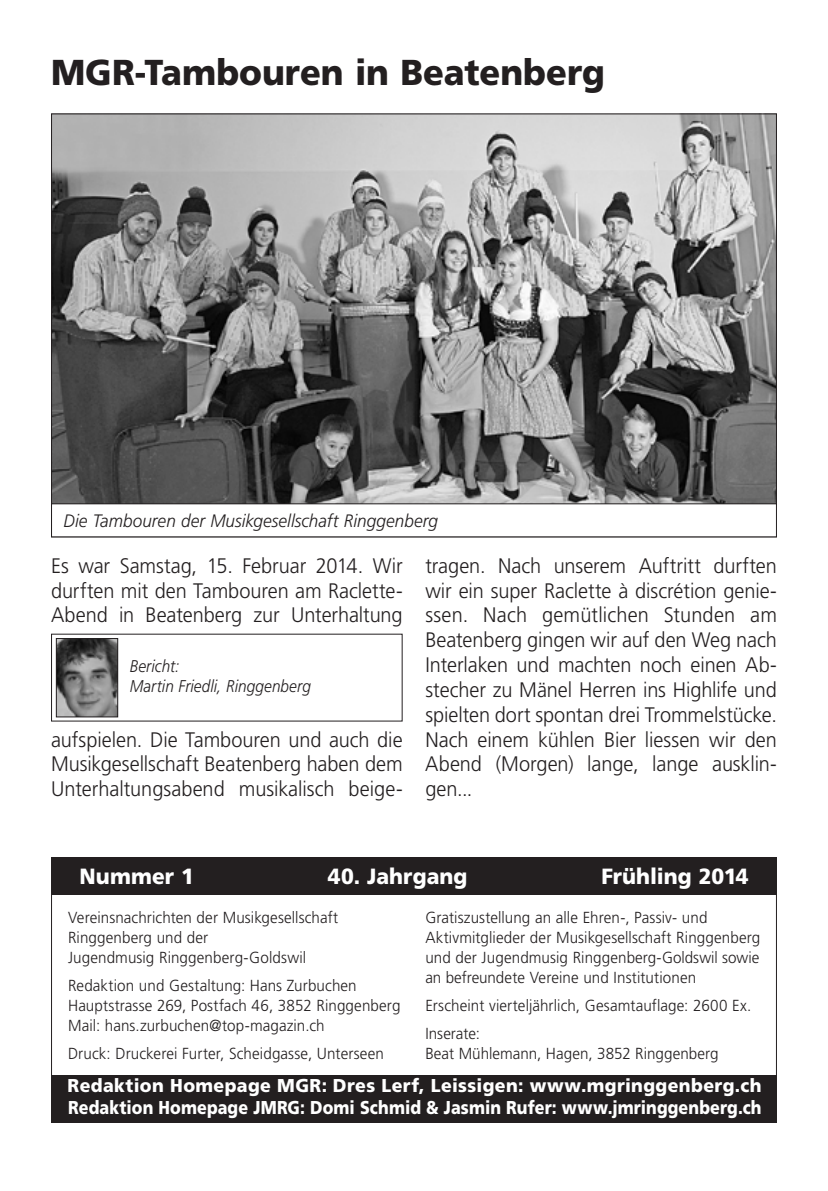
<style>
.page{position:relative;width:828px;height:1191px;background:#fff}
.page>*{position:absolute;margin:0;border:0;box-sizing:border-box;transform-origin:0 0}
.t1{font:900 36px "Frutiger";color:#231f20;scale:.95 1}
.t2{font:900 22px "Frutiger";letter-spacing:.005em;color:#fff;scale:.95 1}
.t3{font:300 21px/24.8px "Frutiger";letter-spacing:-.005em;color:#231f20;text-align:justify;scale:.95 1}
.t4{font:900 18.6px/22px "Frutiger";letter-spacing:.015em;color:#fff;scale:.95 1}
.t5{font:italic 300 18px "Frutiger";letter-spacing:.005em;color:#231f20;scale:.95 1}
.t6{font:italic 300 17px/20px "Frutiger";letter-spacing:.005em;color:#231f20;scale:.9 1}
.t7{font:300 16px/20px "Frutiger";letter-spacing:.005em;color:#231f20;scale:.95 1}
</style>
<div class="page">
<img style="left:53px;top:115px;width:722px;height:388px">
<div style="left:51px;top:503px;width:726px;height:34px;border:1px solid #231f20"></div>
<img style="left:58px;top:640px;width:58px;height:75px">
<div style="left:56px;top:638px;width:62px;height:79px;border:1px solid #231f20"></div>
<div style="left:51px;top:857px;width:726px;height:38px;background:#231f20"></div>
<div style="left:51px;top:1075px;width:726px;height:48px;background:#231f20"></div>
<h1 class="t1" style="left:51px;top:51px;width:585px">MGR-Tambouren in Beatenberg</h1>
<p class="t5" style="left:63px;top:510px;width:396px">Die Tambouren der Musikgesellschaft Ringgenberg</p>
<p class="t3" style="left:51px;top:553px;width:372px">Es war Samstag, 15. Februar 2014. Wir durften mit den Tambouren am Raclette-Abend in Beatenberg zur Unterhaltung</p>
<p class="t3" style="left:425px;top:553px;width:372px;text-align:left">tragen. Nach unserem Auftritt durften wir ein super Raclette à discrétion genie&shy;ssen. Nach gemütlichen Stunden am Beatenberg gingen wir auf den Weg nach Interlaken und machten noch einen Ab-- stecher zu Mänel Herren ins Highlife und spielten dort spontan drei Trommelstücke.<br>Nach einem kühlen Bier liessen wir den Abend (Morgen) lange, lange ausklin&shy;gen...</p>
<p class="t6" style="left:130px;top:656px;width:203px">Bericht:<br>Martin Friedli, Ringgenberg</p>
<p class="t3" style="left:51px;top:727px;width:372px">aufspielen. Die Tambouren und auch die Musikgesellschaft Beatenberg haben dem Unterhaltungsabend musikalisch beige-</p>
<p class="t2" style="left:80px;top:862px;width:122px">Nummer 1</p>
<p class="t2" style="left:328px;top:862px;width:148px">40. Jahrgang</p>
<p class="t2" style="left:601px;top:862px;width:157px">Frühling 2014</p>
<p class="t7" style="left:68px;top:907px;width:286px">Vereinsnachrichten der Musikgesellschaft<br>Ringgenberg und der<br>Jugendmusig Ringgenberg-Goldswil</p>
<p class="t7" style="left:68px;top:975px;width:351px">Redaktion und Gestaltung: Hans Zurbuchen<br>Hauptstrasse 269, Postfach 46, 3852 Ringgenberg<br>Mail: hans.zurbuchen@top-magazin.ch</p>
<p class="t7" style="left:68px;top:1043px;width:334px">Druck: Druckerei Furter, Scheidgasse, Unterseen</p>
<p class="t7" style="left:425px;top:907px;width:354px">Gratiszustellung an alle Ehren-, Passiv- und Aktivmitglieder der Musikgesellschaft Ringgenberg und der Jugendmusig Ringgenberg-Goldswil sowie an befreundete Vereine und Institutionen</p>
<p class="t7" style="left:425px;top:991px;width:345px;line-height:28px">Erscheint vierteljährlich, Gesamtauflage: 2600 Ex.<br>Inserate:</p>
<p class="t7" style="left:425px;top:1043px;width:310px">Beat Mühlemann, Hagen, 3852 Ringgenberg</p>
<p class="t4" style="left:68px;top:1074px;width:732px">Redaktion Homepage MGR: Dres Lerf, Leissigen: www.mgringgenberg.ch<br>Redaktion Homepage JMRG: Domi Schmid &amp; Jasmin Rufer: www.jmringgenberg.ch</p>
</div>
